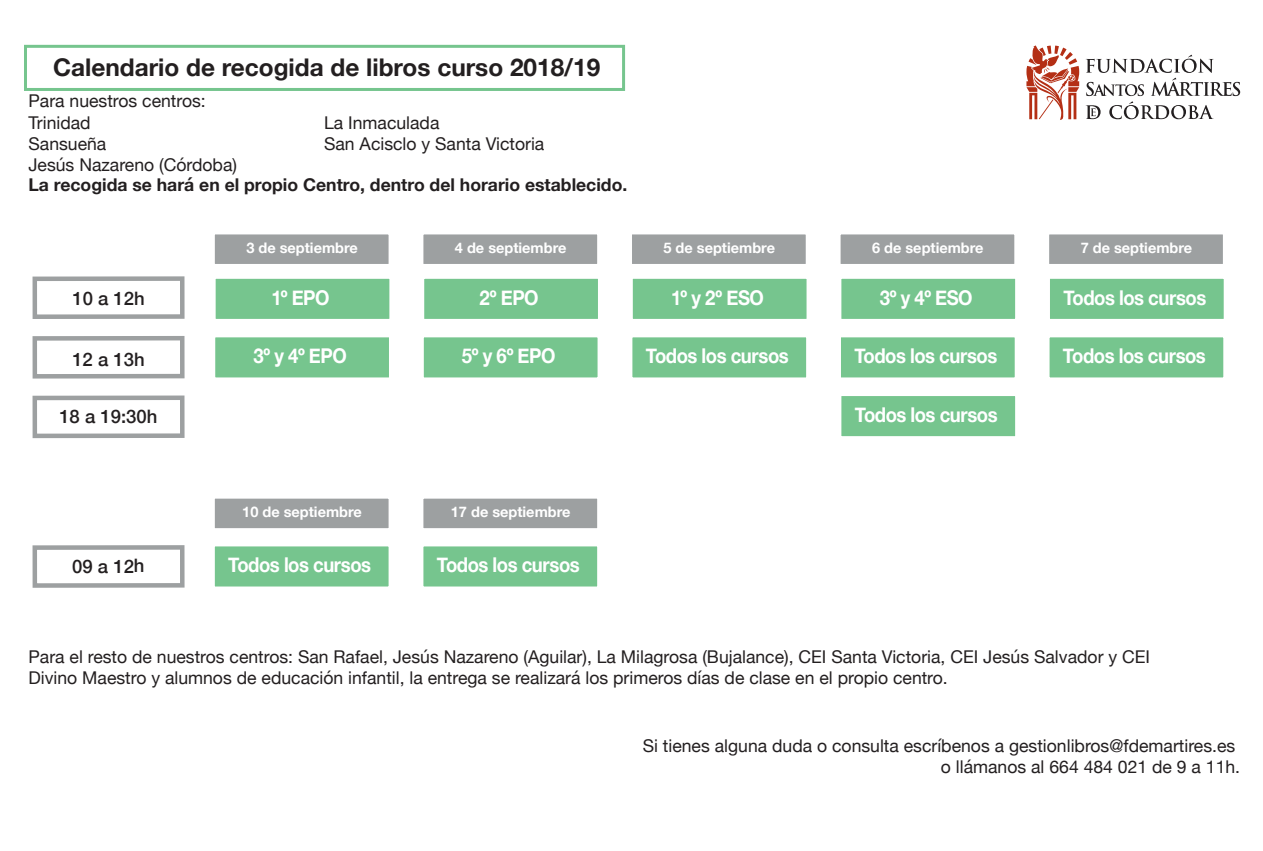
<style>
.page{position:relative;width:1263px;height:851px;background:#fff}
.page>*{position:absolute;margin:0;border:0;box-sizing:border-box;transform-origin:0 0}
.t1{font:700 24.3px "Helvetica Neue";color:#231f20}
.t2{font:700 20.4px "Helvetica Neue";letter-spacing:-.025em;color:#fff;scale:.91 1}
.t3{font:500 18.45px "Helvetica Neue";color:#231f20}
.t4{font:17.55px/21.1px "Helvetica Neue";color:#231f20}
.t5{font:700 17.55px "Helvetica Neue";color:#231f20}
.t6{font:700 14.55px "Helvetica Neue";color:#fff}
</style>
<div class="page">
<div style="left:24px;top:45px;width:601px;height:46px;background:#fff;border:3px solid #76c58e"></div>
<svg style="left:1086px;top:55px;width:154px;height:64px"></svg>
<svg style="left:1026px;top:45px;width:53px;height:75px"></svg>
<div style="left:33px;top:545px;width:152px;height:42px;border:4px solid #9da0a1"></div>
<div style="left:206px;top:537px;width:192px;height:58px;background:#76c58e;border:9px solid #fff"></div>
<div style="left:206px;top:225px;width:192px;height:48px;background:#9da0a1;border:9px solid #fff"></div>
<div style="left:414px;top:225px;width:192px;height:48px;background:#9da0a1;border:9px solid #fff"></div>
<div style="left:623px;top:225px;width:192px;height:48px;background:#9da0a1;border:9px solid #fff"></div>
<div style="left:831px;top:225px;width:192px;height:48px;background:#9da0a1;border:9px solid #fff"></div>
<div style="left:1040px;top:225px;width:192px;height:48px;background:#9da0a1;border:9px solid #fff"></div>
<div style="left:33px;top:336px;width:152px;height:42px;border:4px solid #9da0a1"></div>
<div style="left:206px;top:328px;width:192px;height:58px;background:#76c58e;border:9px solid #fff"></div>
<div style="left:415px;top:328px;width:191px;height:58px;background:#76c58e;border:9px solid #fff"></div>
<div style="left:623px;top:328px;width:192px;height:58px;background:#76c58e;border:9px solid #fff"></div>
<div style="left:832px;top:328px;width:192px;height:58px;background:#76c58e;border:9px solid #fff"></div>
<div style="left:1040px;top:328px;width:192px;height:58px;background:#76c58e;border:9px solid #fff"></div>
<div style="left:33px;top:276px;width:152px;height:43px;border:4px solid #9da0a1"></div>
<div style="left:207px;top:267px;width:191px;height:58px;background:#fff"></div>
<div style="left:415px;top:267px;width:192px;height:58px;background:#fff"></div>
<div style="left:624px;top:267px;width:191px;height:58px;background:#fff"></div>
<div style="left:825px;top:270px;width:192px;height:58px;background:#fff"></div>
<div style="left:207px;top:270px;width:191px;height:58px;background:#76c58e;border:9px solid #fff"></div>
<div style="left:415px;top:270px;width:192px;height:58px;background:#76c58e;border:9px solid #fff"></div>
<div style="left:624px;top:270px;width:191px;height:58px;background:#76c58e;border:9px solid #fff"></div>
<div style="left:832px;top:270px;width:192px;height:58px;background:#76c58e;border:9px solid #fff"></div>
<div style="left:1041px;top:270px;width:192px;height:58px;background:#76c58e;border:9px solid #fff"></div>
<div style="left:33px;top:395px;width:152px;height:43px;border:4px solid #9da0a1"></div>
<div style="left:832px;top:387px;width:192px;height:58px;background:#76c58e;border:9px solid #fff"></div>
<div style="left:206px;top:489px;width:192px;height:48px;background:#9da0a1;border:9px solid #fff"></div>
<div style="left:414px;top:489px;width:192px;height:48px;background:#9da0a1;border:9px solid #fff"></div>
<div style="left:414px;top:537px;width:192px;height:58px;background:#76c58e;border:9px solid #fff"></div>
<h1 class="t1" style="left:53px;top:49px;width:549px">Calendario de recogida de libros curso 2018/19</h1>
<p class="t4" style="left:28px;top:92px;width:179px">Para nuestros centros:<br>Trinidad</p>
<p class="t4" style="left:324px;top:113px;width:117px">La Inmaculada</p>
<p class="t4" style="left:28px;top:134px;width:79px">Sansueña</p>
<p class="t4" style="left:324px;top:134px;width:222px">San Acisclo y Santa Victoria</p>
<p class="t4" style="left:28px;top:155px;width:210px">Jesús Nazareno (Córdoba)</p>
<p class="t5" style="left:28px;top:171px;width:600px">La recogida se hará en el propio Centro, dentro del horario establecido.</p>
<p class="t6" style="left:246px;top:236px;width:113px">3 de septiembre</p>
<p class="t6" style="left:455px;top:236px;width:113px">4 de septiembre</p>
<p class="t6" style="left:663px;top:236px;width:113px">5 de septiembre</p>
<p class="t6" style="left:865px;top:236px;width:113px">7 de septiembre</p>
<p class="t6" style="left:872px;top:236px;width:113px">6 de septiembre</p>
<p class="t6" style="left:1081px;top:236px;width:113px">7 de septiembre</p>
<p class="t3" style="left:72px;top:283px;width:74px">10 a 12h</p>
<p class="t2" style="left:271px;top:276px;width:65px">1º EPO</p>
<p class="t2" style="left:480px;top:276px;width:65px">1º EPO</p>
<p class="t2" style="left:671px;top:281px;width:103px">1º y 2º ESO</p>
<p class="t2" style="left:689px;top:276px;width:65px">1º EPO</p>
<p class="t2" style="left:880px;top:281px;width:104px">3º y 4º ESO</p>
<p class="t2" style="left:890px;top:278px;width:65px">1º EPOS</p>
<p class="t2" style="left:897px;top:278px;width:65px">1º EPO</p>
<p class="t2" style="left:1063px;top:281px;width:159px">Todos los cursos</p>
<p class="t2" style="left:1106px;top:278px;width:65px">1º EPO</p>
<p class="t2" style="left:271px;top:281px;width:65px">1º EPO</p>
<p class="t2" style="left:479px;top:281px;width:66px">2º EPO</p>
<p class="t2" style="left:687px;top:342px;width:66px">2º EPO</p>
<p class="t2" style="left:889px;top:336px;width:66px">2º ESO</p>
<p class="t2" style="left:253px;top:340px;width:104px">3º y 4º EPO</p>
<p class="t2" style="left:270px;top:342px;width:66px">2º EPO</p>
<p class="t2" style="left:462px;top:340px;width:104px">5º y 6º EPO</p>
<p class="t2" style="left:479px;top:342px;width:66px">2º EPO</p>
<p class="t2" style="left:646px;top:340px;width:159px">Todos los cursos</p>
<p class="t2" style="left:854px;top:340px;width:159px">Todos los cursos</p>
<p class="t2" style="left:896px;top:344px;width:66px">2º EPO</p>
<p class="t2" style="left:1063px;top:340px;width:159px">Todos los cursos</p>
<p class="t3" style="left:72px;top:344px;width:74px">12 a 13h</p>
<p class="t2" style="left:888px;top:344px;width:66px">2º EPO</p>
<p class="t2" style="left:1104px;top:344px;width:66px">2º EPO</p>
<p class="t3" style="left:59px;top:401px;width:100px">18 a 19:30h</p>
<p class="t2" style="left:847px;top:397px;width:159px">Todos los cursos</p>
<p class="t2" style="left:855px;top:398px;width:159px">Todos los cursos</p>
<p class="t6" style="left:242px;top:500px;width:121px">10 de septiembre</p>
<p class="t6" style="left:451px;top:500px;width:121px">17 de septiembre</p>
<p class="t2" style="left:437px;top:549px;width:159px">Todos los cursos</p>
<p class="t3" style="left:72px;top:551px;width:74px">09 a 12h</p>
<p class="t2" style="left:228px;top:549px;width:159px">Todos los cursos</p>
<p class="t4" style="left:28px;top:646px;width:1123px">Para el resto de nuestros centros: San Rafael, Jesús Nazareno (Aguilar), La Milagrosa (Bujalance), CEI Santa Victoria, CEI Jesús Salvador y CEI<br>Divino Maestro y alumnos de educación infantil, la entrega se realizará los primeros días de clase en el propio centro.</p>
<p class="t4" style="left:643px;top:736px;width:599px;text-align:right">Si tienes alguna duda o consulta escríbenos a gestionlibros@fdemartires.es o llámanos al 664 484 021 de 9 a 11h.</p>
</div>
